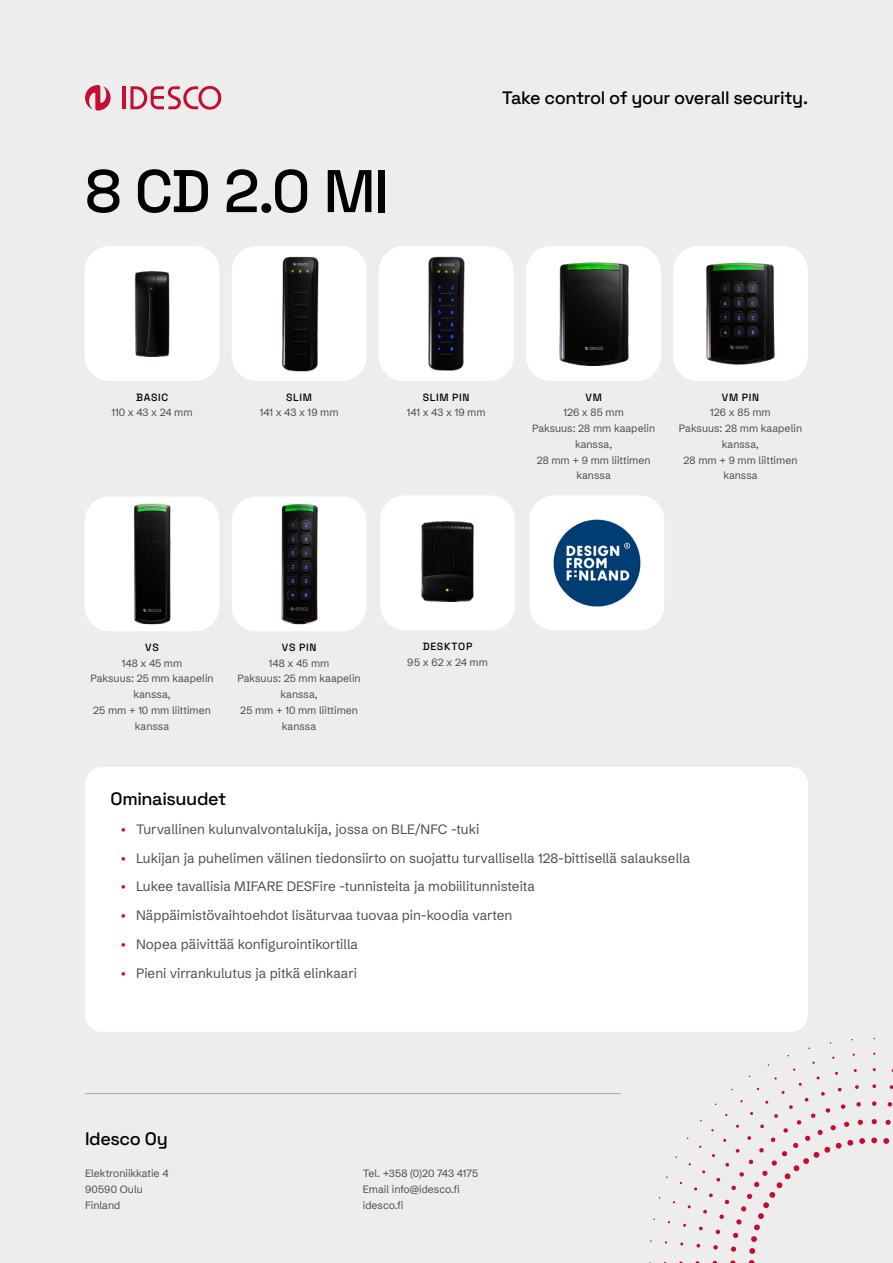
<style>
.page{position:relative;width:893px;height:1263px;background:#ededed}
.page>*{position:absolute;margin:0;border:0;box-sizing:border-box;transform-origin:0 0}
.t1{font:500 60px "Space Grotesk";color:#000}
.t2{font:500 18px "Space Grotesk";letter-spacing:-.02em;color:#000}
.t3{font:13.5px "Schibsted Grotesk";color:#4d4d4d}
.t4{font:10.5px/15.8px "Schibsted Grotesk";color:#4d4d4d;text-align:center}
.t5{font:500 10.5px "Space Grotesk";letter-spacing:.065em;color:#000}
.s1{color:#c60c30}
</style>
<div class="page">
<svg style="left:85px;top:85px;width:26px;height:26px"></svg>
<hr style="left:122px;top:86px;width:3px;height:23px;background:#c60c30">
<svg style="left:130px;top:86px;width:91px;height:24px"></svg>
<svg style="left:872px;top:1084px;width:4px;height:4px"></svg>
<svg style="left:890px;top:1085px;width:3px;height:4px"></svg>
<svg style="left:872px;top:1101px;width:4px;height:5px"></svg>
<svg style="left:887px;top:1102px;width:5px;height:5px"></svg>
<svg style="left:730px;top:1260px;width:5px;height:3px"></svg>
<svg style="left:872px;top:1119px;width:5px;height:5px"></svg>
<svg style="left:885px;top:1119px;width:6px;height:6px"></svg>
<svg style="left:749px;top:1260px;width:6px;height:3px"></svg>
<svg style="left:650px;top:1039px;width:215px;height:215px"></svg>
<svg style="left:871px;top:1137px;width:6px;height:6px"></svg>
<svg style="left:883px;top:1138px;width:6px;height:6px"></svg>
<hr style="left:85px;top:1093px;width:536px;height:1px;background:#a6a6a6">
<div style="left:85px;top:767px;width:723px;height:265px;background:#fff;border-radius:17px"></div>
<div style="left:85px;top:246px;width:134px;height:135px;background:#fff;border-radius:25px"></div>
<img style="left:134px;top:271px;width:36px;height:85px">
<div style="left:85px;top:496px;width:134px;height:135px;background:#fff;border-radius:25px"></div>
<img style="left:133px;top:504px;width:38px;height:120px">
<div style="left:379px;top:246px;width:135px;height:135px;background:#fff;border-radius:25px"></div>
<img style="left:428px;top:256px;width:37px;height:115px">
<div style="left:673px;top:246px;width:135px;height:135px;background:#fff;border-radius:25px"></div>
<img style="left:706px;top:262px;width:69px;height:103px">
<div style="left:232px;top:246px;width:135px;height:135px;background:#fff;border-radius:25px"></div>
<img style="left:281px;top:256px;width:38px;height:115px">
<div style="left:232px;top:496px;width:135px;height:135px;background:#fff;border-radius:25px"></div>
<img style="left:281px;top:504px;width:37px;height:121px">
<div style="left:526px;top:246px;width:135px;height:135px;background:#fff;border-radius:25px"></div>
<img style="left:559px;top:263px;width:70px;height:102px">
<div style="left:529px;top:495px;width:135px;height:135px;background:#fff;border-radius:25px"></div>
<img style="left:553px;top:519px;width:88px;height:88px">
<div style="left:380px;top:495px;width:135px;height:135px;background:#fff;border-radius:25px"></div>
<img style="left:421px;top:521px;width:53px;height:81px">
<h1 class="t1" style="left:85px;top:147px;width:305px">8 CD 2.0 MI</h1>
<h2 class="t2" style="left:502px;top:85px;width:307px">Take control of your overall security.</h2>
<p class="t5" style="left:136px;top:389px;width:34px">BASIC</p>
<p class="t4" style="left:112px;top:403px;width:83px">110 x 43 x 24 mm</p>
<p class="t5" style="left:286px;top:389px;width:27px">SLIM</p>
<p class="t4" style="left:260px;top:403px;width:80px">141 x 43 x 19 mm</p>
<p class="t5" style="left:423px;top:389px;width:48px">SLIM PIN</p>
<p class="t4" style="left:407px;top:403px;width:80px">141 x 43 x 19 mm</p>
<p class="t5" style="left:585px;top:389px;width:18px">VM</p>
<p class="t4" style="left:532px;top:403px;width:125px">126 x 85 mm<br>Paksuus: 28 mm kaapelin kanssa,<br>28 mm + 9 mm liittimen kanssa</p>
<p class="t5" style="left:722px;top:389px;width:39px">VM PIN</p>
<p class="t4" style="left:679px;top:403px;width:125px">126 x 85 mm<br>Paksuus: 28 mm kaapelin kanssa,<br>28 mm + 9 mm liittimen kanssa</p>
<p class="t5" style="left:145px;top:639px;width:15px">VS</p>
<p class="t4" style="left:91px;top:654px;width:125px">148 x 45 mm<br>Paksuus: 25 mm kaapelin kanssa,<br>25 mm + 10 mm liittimen kanssa</p>
<p class="t5" style="left:282px;top:639px;width:36px">VS PIN</p>
<p class="t4" style="left:238px;top:654px;width:125px">148 x 45 mm<br>Paksuus: 25 mm kaapelin kanssa,<br>25 mm + 10 mm liittimen kanssa</p>
<p class="t5" style="left:423px;top:638px;width:51px">DESKTOP</p>
<p class="t4" style="left:407px;top:653px;width:82px">95 x 62 x 24 mm</p>
<h2 class="t2" style="left:111px;top:785px;width:117px">Ominaisuudet</h2>
<p class="t3" style="left:119px;top:818px;width:362px"><span class="s1">•</span> Turvallinen kulunvalvontalukija, jossa on BLE/NFC -tuki</p>
<p class="t3" style="left:119px;top:846px;width:573px"><span class="s1">•</span> Lukijan ja puhelimen välinen tiedonsiirto on suojattu turvallisella 128-bittisellä salauksella</p>
<p class="t3" style="left:119px;top:875px;width:417px"><span class="s1">•</span> Lukee tavallisia MIFARE DESFire -tunnisteita ja mobiilitunnisteita</p>
<p class="t3" style="left:119px;top:904px;width:395px"><span class="s1">•</span> Näppäimistövaihtoehdot lisäturvaa tuovaa pin-koodia varten</p>
<p class="t3" style="left:119px;top:933px;width:240px"><span class="s1">•</span> Nopea päivittää konfigurointikortilla</p>
<p class="t3" style="left:119px;top:961px;width:239px"><span class="s1">•</span> Pieni virrankulutus ja pitkä elinkaari</p>
<h2 class="t2" style="left:85px;top:1125px;width:84px">Idesco Oy</h2>
<p class="t4" style="left:85px;top:1164px;width:85px;text-align:left">Elektroniikkatie 4<br>90590 Oulu<br>Finland</p>
<p class="t4" style="left:363px;top:1164px;width:117px;text-align:left">Tel. +358 (0)20 743 4175<br>Email info@idesco.fi idesco.fi</p>
</div>
